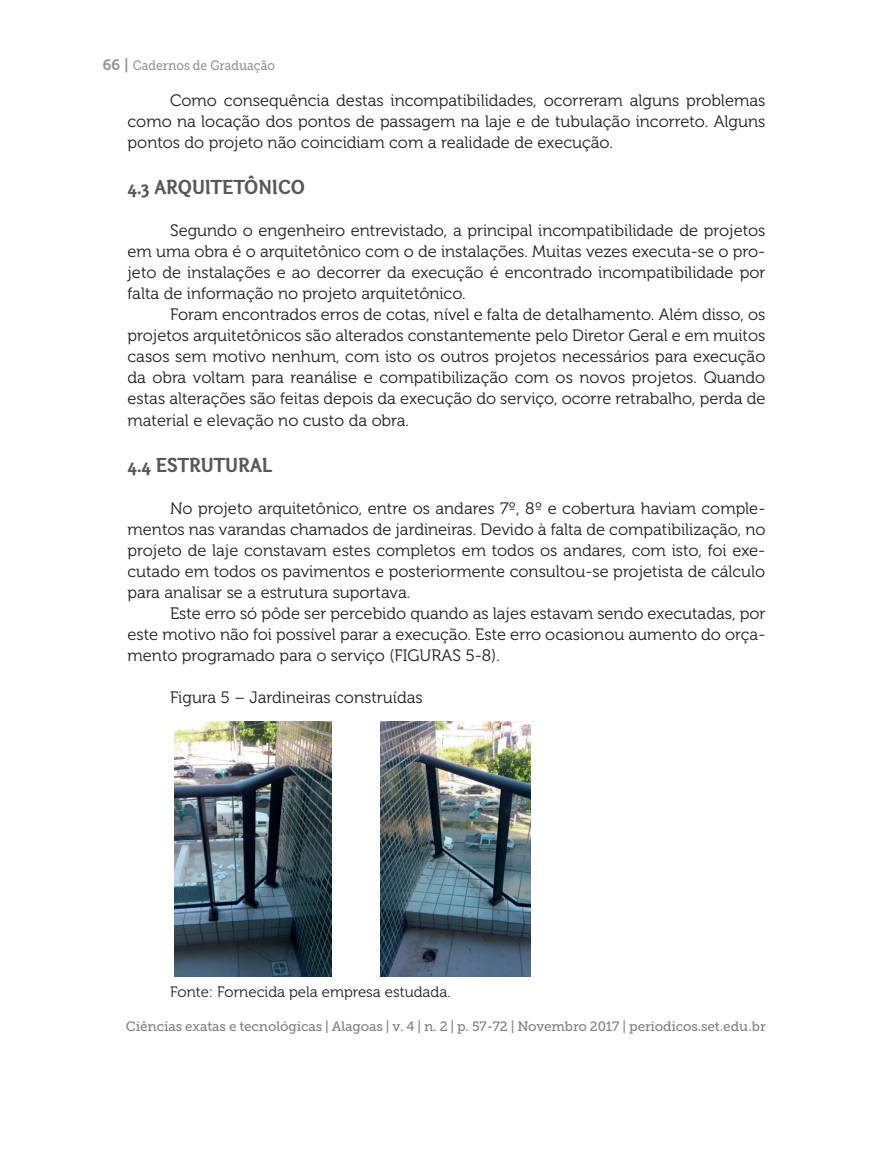
<style>
.page{position:relative;width:893px;height:1149px;background:#fff}
.page>*{position:absolute;margin:0;border:0;box-sizing:border-box;transform-origin:0 0}
.t1{font:21px "Otari Bold Limited";color:#57585a}
.t2{font:16.5px/21px "Museo 300";color:#231f20;text-align:justify}
.t3{font:15px "Museo 300";color:#231f20}
.t4{font:13.5px "Museo Slab 500";letter-spacing:-.01em;color:#808285}
.t5{font:13.5px "Museo Slab 500";color:#939598;scale:.9 1}
.s1{font-family:"Museo 700";font-size:15px}
</style>
<div class="page">
<img style="left:175px;top:721px;width:156px;height:254px">
<img style="left:380px;top:721px;width:151px;height:254px">
<p class="t5" style="left:103px;top:58px;width:193px"><span class="s1">66 |</span> Cadernos de Graduação</p>
<p class="t2" style="left:128px;top:90px;width:639px;text-indent:43px">Como consequência destas incompatibilidades, ocorreram alguns problemas como na locação dos pontos de passagem na laje e de tubulação incorreto. Alguns pontos do projeto não coincidiam com a realidade de execução.</p>
<p class="t1" style="left:128px;top:174px;width:179px">4.3 ARQUITETÔNICO</p>
<p class="t2" style="left:128px;top:220px;width:639px;text-indent:43px">Segundo o engenheiro entrevistado, a principal incompatibilidade de projetos em uma obra é o arquitetônico com o de instalações. Muitas vezes executa-se o pro&shy;jeto de instalações e ao decorrer da execução é encontrado incompatibilidade por falta de informação no projeto arquitetônico.</p>
<p class="t2" style="left:128px;top:304px;width:639px;text-indent:43px">Foram encontrados erros de cotas, nível e falta de detalhamento. Além disso, os projetos arquitetônicos são alterados constantemente pelo Diretor Geral e em muitos casos sem motivo nenhum, com isto os outros projetos necessários para execução da obra voltam para reanálise e compatibilização com os novos projetos. Quando estas alterações são feitas depois da execução do serviço, ocorre retrabalho, perda de material e elevação no custo da obra.</p>
<p class="t1" style="left:128px;top:451px;width:146px">4.4 ESTRUTURAL</p>
<p class="t2" style="left:128px;top:497px;width:639px;text-indent:43px">No projeto arquitetônico, entre os andares 7º, 8º e cobertura haviam comple&shy;mentos nas varandas chamados de jardineiras. Devido à falta de compatibilização, no projeto de laje constavam estes completos em todos os andares, com isto, foi exe&shy;cutado em todos os pavimentos e posteriormente consultou-se projetista de cálculo para analisar se a estrutura suportava.</p>
<p class="t2" style="left:128px;top:603px;width:639px;text-indent:43px">Este erro só pôde ser percebido quando as lajes estavam sendo executadas, por este motivo não foi possível parar a execução. Este erro ocasionou aumento do orça&shy;mento programado para o serviço (FIGURAS 5-8).</p>
<p class="t2" style="left:170px;top:687px;width:254px">Figura 5 – Jardineiras construídas</p>
<p class="t3" style="left:170px;top:983px;width:282px">Fonte: Fornecida pela empresa estudada.</p>
<p class="t4" style="left:126px;top:1018px;width:641px">Ciências exatas e tecnológicas | Alagoas | v. 4 | n. 2 | p. 57-72 | Novembro 2017 | periodicos.set.edu.br</p>
</div>
